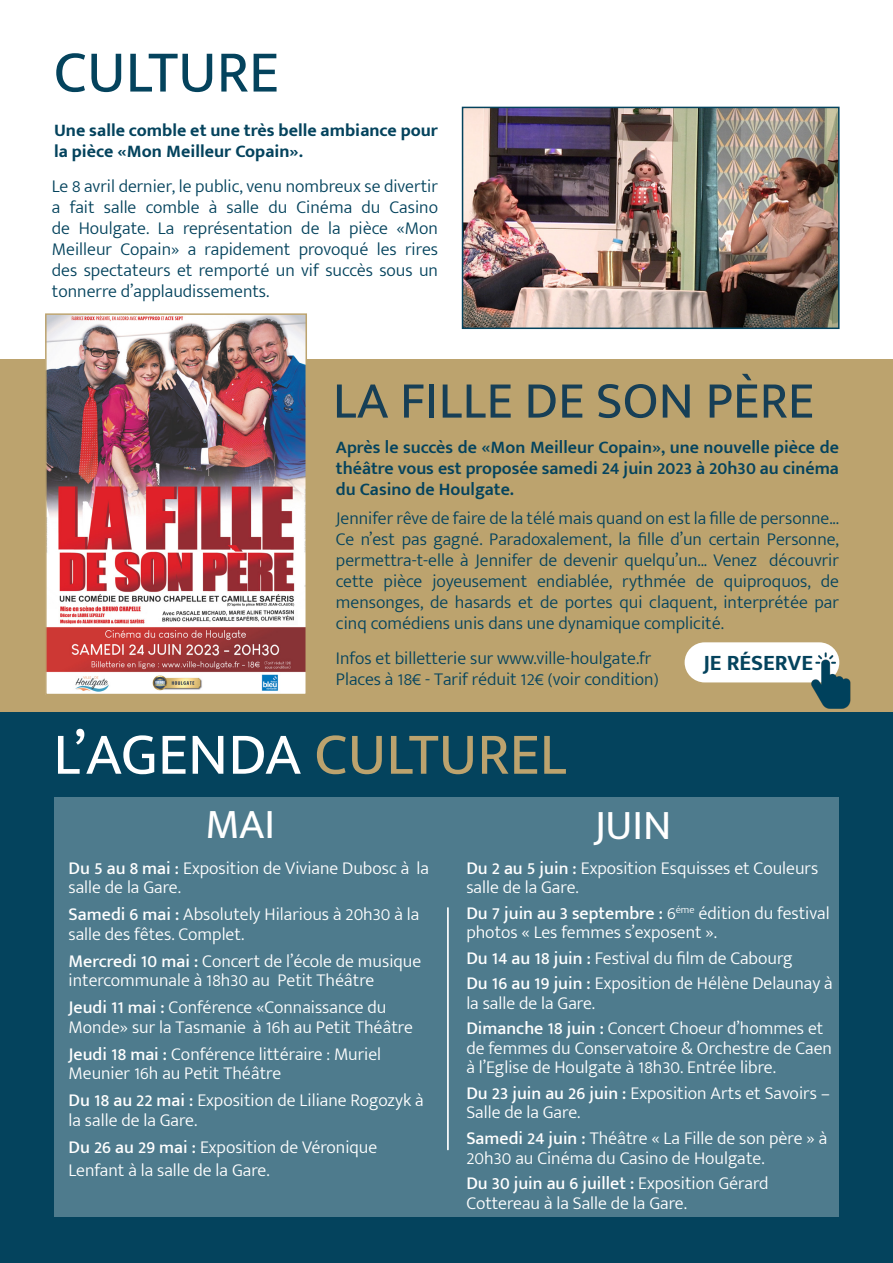
<style>
.page{position:relative;width:893px;height:1263px;background:#fff}
.page>*{position:absolute;margin:0;border:0;box-sizing:border-box;transform-origin:0 0}
.t1{font:60px "Mukta Mahee";color:#fff}
.t2{font:60px "Mukta Mahee";color:#04435d}
.t3{font:52.5px "Mukta Mahee";color:#173f56}
.t4{font:42px "Mukta Mahee";color:#fff}
.t5{font:700 22.5px "Mukta Mahee";color:#04435d}
.t6{font:300 18px/19.5px "Mukta Mahee";color:#fff}
.t7{font:300 18px/21px "Mukta Mahee";color:#04435d;text-align:justify}
.t8{font:600 18px/21px "Mukta Mahee";color:#04435d;text-align:justify}
.t9{font:700 18px/21px "Mukta Mahee";color:#04435d}
.s1{color:#bca36e}
.s2{font-weight:500}
</style>
<div class="page">
<div style="left:0;top:699px;width:893px;height:564px;background:#04435d"></div>
<div style="left:0;top:359px;width:893px;height:352px;background:#bca36e"></div>
<div style="left:54px;top:798px;width:785px;height:419px;background:#4e7b8d"></div>
<hr style="left:447px;top:907px;width:2px;height:243px;background:#fff">
<img style="left:48px;top:316px;width:256px;height:376px">
<div style="left:45px;top:313px;width:262px;height:382px;border:2px solid #bca36e"></div>
<img style="left:465px;top:110px;width:371px;height:216px">
<div style="left:462px;top:107px;width:377px;height:222px;border:2px solid #04435d"></div>
<div style="left:685px;top:642px;width:154px;height:40px;background:#fff;border-radius:20px"></div>
<img style="left:781px;top:642px;width:98px;height:70px">
<p class="t2" style="left:54px;top:36px;width:227px">CULTURE</p>
<p class="t9" style="left:54px;top:120px;width:385px">Une salle comble et une très belle ambiance pour la pièce «Mon Meilleur Copain».</p>
<p class="t7" style="left:52px;top:175px;width:388px">Le 8 avril dernier, le public, venu nombreux se divertir a fait salle comble à salle du Cinéma du Casino de Houlgate. La représentation de la pièce «Mon Meilleur Copain» a rapidement provoqué les rires des spectateurs et remporté un vif succès sous un tonnerre d’applaudissements.</p>
<p class="t3" style="left:333px;top:369px;width:483px">LA FILLE DE SON PÈRE</p>
<p class="t8" style="left:336px;top:436px;width:505px">Après le succès de «Mon Meilleur Copain», une nouvelle pièce de théâtre vous est proposée samedi 24 juin 2023 à 20h30 au cinéma du Casino de Houlgate.</p>
<p class="t7" style="left:336px;top:508px;width:505px">Jennifer rêve de faire de la télé mais quand on est la fille de personne...<br>Ce n’est pas gagné. Paradoxalement, la fille d’un certain Personne, permettra-t-elle à Jennifer de devenir quelqu’un... Venez découvrir cette pièce joyeusement endiablée, rythmée de quiproquos, de mensonges, de hasards et de portes qui claquent, interprétée par cinq comédiens unis dans une dynamique complicité.</p>
<p class="t7" style="left:336px;top:647px;width:317px">Infos et billetterie sur www.ville-houlgate.fr</p>
<p class="t7" style="left:336px;top:668px;width:324px">Places à 18€ - Tarif réduit 12€ (voir condition)</p>
<p class="t5" style="left:703px;top:649px;width:111px">JE RÉSERVE</p>
<p class="t1" style="left:53px;top:718px;width:515px">L’AGENDA <span class="s1">CULTUREL</span></p>
<p class="t4" style="left:206px;top:799px;width:71px">MAI</p>
<p class="t4" style="left:594px;top:800px;width:78px">JUIN</p>
<p class="t6" style="left:69px;top:858px;width:362px"><span class="s2">Du 5 au 8 mai :</span> Exposition de Viviane Dubosc à la salle de la Gare.</p>
<p class="t6" style="left:69px;top:904px;width:352px"><span class="s2">Samedi 6 mai :</span> Absolutely Hilarious à 20h30 à la salle des fêtes. Complet.</p>
<p class="t6" style="left:69px;top:951px;width:354px"><span class="s2">Mercredi 10 mai :</span> Concert de l’école de musique intercommunale à 18h30 au Petit Théâtre</p>
<p class="t6" style="left:69px;top:997px;width:346px"><span class="s2">Jeudi 11 mai :</span> Conférence «Connaissance du<br>Monde» sur la Tasmanie à 16h au Petit Théâtre</p>
<p class="t6" style="left:69px;top:1044px;width:314px"><span class="s2">Jeudi 18 mai :</span> Conférence littéraire : Muriel<br>Meunier 16h au Petit Théâtre</p>
<p class="t6" style="left:69px;top:1090px;width:357px"><span class="s2">Du 18 au 22 mai :</span> Exposition de Liliane Rogozyk à la salle de la Gare.</p>
<p class="t6" style="left:69px;top:1135px;width:310px;line-height:22.5px"><span class="s2">Du 26 au 29 mai :</span> Exposition de Véronique<br>Lenfant à la salle de la Gare.</p>
<p class="t6" style="left:466px;top:858px;width:353px"><span class="s2">Du 2 au 5 juin :</span> Exposition Esquisses et Couleurs salle de la Gare.</p>
<p class="t6" style="left:466px;top:903px;width:365px"><span class="s2">Du 7 juin au 3 septembre :</span> 6<sup>éme</sup> édition du festival photos « Les femmes s’exposent ».</p>
<p class="t6" style="left:466px;top:948px;width:328px"><span class="s2">Du 14 au 18 juin :</span> Festival du film de Cabourg</p>
<p class="t6" style="left:466px;top:973px;width:368px"><span class="s2">Du 16 au 19 juin :</span> Exposition de Hélène Delaunay à la salle de la Gare.</p>
<p class="t6" style="left:466px;top:1018px;width:358px"><span class="s2">Dimanche 18 juin :</span> Concert Choeur d’hommes et</p>
<p class="t6" style="left:466px;top:1038px;width:367px">de femmes du Conservatoire &amp; Orchestre de Caen à l’Eglise de Houlgate à 18h30. Entrée libre.</p>
<p class="t6" style="left:466px;top:1083px;width:365px"><span class="s2">Du 23 juin au 26 juin :</span> Exposition Arts et Savoirs –<br>Salle de la Gare.</p>
<p class="t6" style="left:466px;top:1128px;width:362px"><span class="s2">Samedi 24 juin :</span> Théâtre « La Fille de son père » à<br>20h30 au Cinéma du Casino de Houlgate.</p>
<p class="t6" style="left:466px;top:1173px;width:304px"><span class="s2">Du 30 juin au 6 juillet :</span> Exposition Gérard<br>Cottereau à la Salle de la Gare.</p>
</div>
